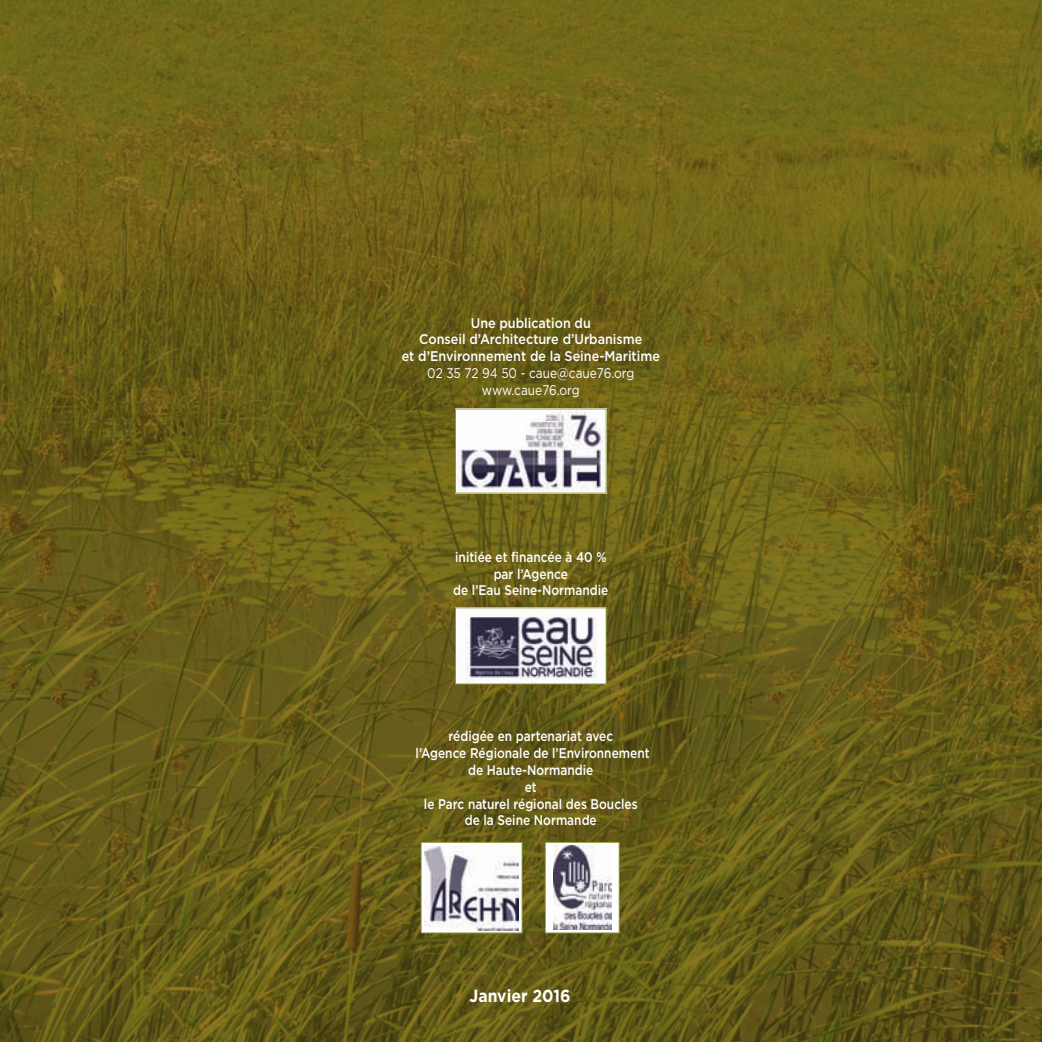
<style>
.page{position:relative;width:1042px;height:1042px;background:#fff}
.page>*{position:absolute;margin:0;border:0;box-sizing:border-box;transform-origin:0 0}
.t1{font:700 17.5px "Gotham";color:#fff;scale:.9 1}
.t2{font:500 14px/16.8px "Gotham";color:#fff;text-align:center;scale:.85 1}
.t3{font:500 14px/16.8px "Gotham";color:#fff;text-align:center;scale:.9 1}
.t4{font:14px/16.8px "Gotham";color:#fff;text-align:center;scale:.85 1}
</style>
<div class="page">
<img style="left:0;top:0;width:1042px;height:1042px">
<img style="left:457px;top:609px;width:147px;height:73px">
<img style="left:457px;top:411px;width:147px;height:80px">
<div style="left:421px;top:842px;width:101px;height:91px;background:#fff"></div>
<img style="left:425px;top:846px;width:94px;height:84px">
<div style="left:545px;top:842px;width:74px;height:91px;background:#fff"></div>
<img style="left:553px;top:846px;width:58px;height:83px">
<div style="left:545px;top:842px;width:74px;height:91px;border:1px solid #90963e"></div>
<p class="t3" style="left:402px;top:314px;width:288px">Une publication du<br>Conseil d’Architecture d’Urbanisme<br>et d’Environnement de la Seine-Maritime</p>
<p class="t4" style="left:427px;top:364px;width:245px">02 35 72 94 50 - caue@caue76.org www.caue76.org</p>
<p class="t2" style="left:453px;top:548px;width:184px">initiée et financée à 40 % par l’Agence<br>de l’Eau Seine-Normandie</p>
<p class="t2" style="left:416px;top:728px;width:277px">rédigée en partenariat avec<br>l’Agence Régionale de l’Environnement de Haute-Normandie<br>et<br>le Parc naturel régional des Boucles<br>de la Seine Normande</p>
<p class="t1" style="left:469px;top:983px;width:114px">Janvier 2016</p>
</div>
